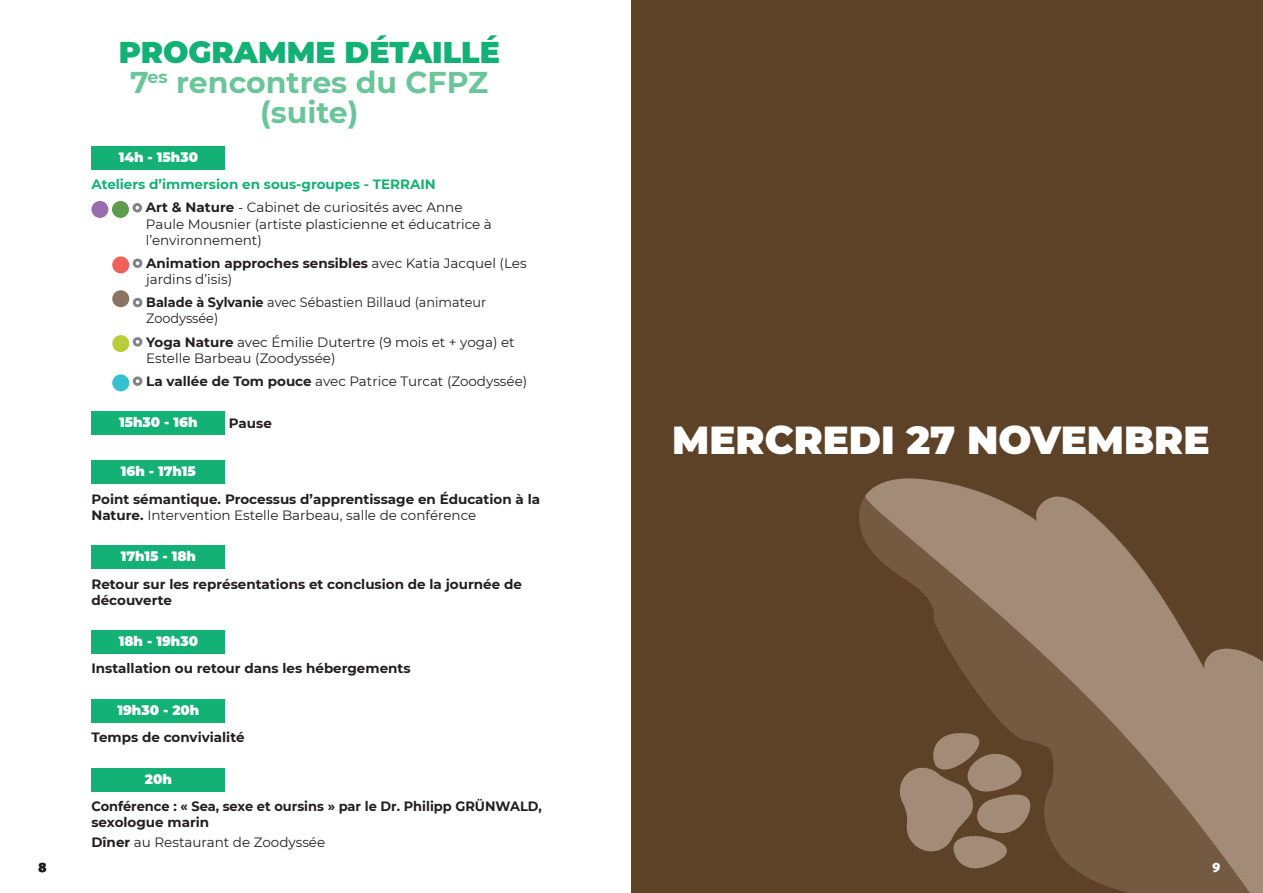
<style>
.page{position:relative;width:1263px;height:893px;background:#fff}
.page>*{position:absolute;margin:0;border:0;box-sizing:border-box;transform-origin:0 0}
.t1{font:900 39px "Montserrat";color:#fff}
.t2{font:700 30px/30px "Montserrat";color:#6bc59b;text-align:center}
.t3{font:13.5px/16.2px "Montserrat";color:#231f20}
.t4{font:700 13.5px/16.2px "Montserrat";color:#231f20}
.t5{font:700 13.5px/23.1px "Montserrat";color:#13b176}
.t6{font:700 13.5px/16.2px "Montserrat";color:#231f20;scale:.96 1}
.t7{font:900 13.5px "Montserrat";color:#fff}
.t8{font:13.5px/16.2px "Montserrat";color:#231f20;scale:.95 1}
.t9{font:800 13.35px "Fira Sans";color:#231f20}
.t10{font:800 13.35px "Fira Sans";color:#fff}
.s1{font-weight:900;color:#13b176}
.s2{color:#231f20}
.s3{font-weight:400;color:#231f20}
.s4{font-weight:700}
.s5{font-weight:400}
</style>
<div class="page">
<div style="left:631px;top:0;width:632px;height:893px;background:#5d4228"></div>
<svg style="left:860px;top:479px;width:403px;height:414px"></svg>
<svg style="left:895px;top:730px;width:140px;height:151px"></svg>
<div style="left:91px;top:146px;width:134px;height:24px;background:#13b176"></div>
<div style="left:91px;top:201px;width:17px;height:17px;background:#986eaf;border-radius:50%"></div>
<div style="left:112px;top:201px;width:17px;height:17px;background:#5f9b4f;border-radius:50%"></div>
<svg style="left:133px;top:203px;width:9px;height:9px"></svg>
<div style="left:112px;top:256px;width:17px;height:17px;background:#f1615c;border-radius:50%"></div>
<svg style="left:133px;top:258px;width:9px;height:10px"></svg>
<div style="left:112px;top:290px;width:17px;height:17px;background:#897361;border-radius:50%"></div>
<svg style="left:133px;top:298px;width:9px;height:9px"></svg>
<div style="left:112px;top:335px;width:17px;height:17px;background:#bbcc3b;border-radius:50%"></div>
<svg style="left:133px;top:337px;width:9px;height:10px"></svg>
<div style="left:112px;top:374px;width:17px;height:17px;background:#36c1d1;border-radius:50%"></div>
<svg style="left:133px;top:376px;width:9px;height:10px"></svg>
<div style="left:91px;top:412px;width:134px;height:23px;background:#13b176"></div>
<div style="left:91px;top:461px;width:134px;height:23px;background:#13b176"></div>
<div style="left:91px;top:546px;width:134px;height:23px;background:#13b176"></div>
<div style="left:91px;top:630px;width:134px;height:24px;background:#13b176"></div>
<div style="left:91px;top:699px;width:134px;height:24px;background:#13b176"></div>
<div style="left:91px;top:768px;width:134px;height:23px;background:#13b176"></div>
<h2 class="t2" style="left:119px;top:36px;width:383px"><span class="s1">PROGRAMME DÉTAILLÉ<br></span>7<sup>es</sup> rencontres du CFPZ (suite)</h2>
<p class="t7" style="left:119px;top:147px;width:81px">14h - 15h30</p>
<p class="t5" style="left:146px;top:172px;width:318px;text-indent:-55px">Ateliers d’immersion en sous-groupes - TERRAIN<br><span class="s2">Art &amp; Nature</span> <span class="s3">- Cabinet de curiosités avec Anne</span></p>
<p class="t3" style="left:146px;top:215px;width:347px">Paule Mousnier (artiste plasticienne et éducatrice à l’environnement)</p>
<p class="t3" style="left:146px;top:255px;width:382px"><span class="s4">Animation approches sensibles</span> avec Katia Jacquel (Les jardins d’isis)</p>
<p class="t8" style="left:146px;top:294px;width:359px"><span class="s4">Balade à Sylvanie</span> avec Sébastien Billaud (animateur<br>Zoodyssée)</p>
<p class="t3" style="left:146px;top:333px;width:370px"><span class="s4">Yoga Nature</span> avec Émilie Dutertre (9 mois et + yoga) et<br>Estelle Barbeau (Zoodyssée)</p>
<p class="t3" style="left:146px;top:372px;width:383px"><span class="s4">La vallée de Tom pouce</span> avec Patrice Turcat (Zoodyssée)</p>
<p class="t7" style="left:119px;top:412px;width:80px">15h30 - 16h</p>
<p class="t4" style="left:229px;top:415px;width:44px">Pause</p>
<p class="t7" style="left:121px;top:461px;width:77px">16h - 17h15</p>
<p class="t4" style="left:91px;top:490px;width:450px">Point sémantique. Processus d’apprentissage en Éducation à la<br>Nature. <span class="s5">Intervention Estelle Barbeau, salle de conférence</span></p>
<p class="t7" style="left:121px;top:546px;width:77px">17h15 - 18h</p>
<p class="t4" style="left:91px;top:575px;width:432px">Retour sur les représentations et conclusion de la journée de découverte</p>
<p class="t7" style="left:119px;top:631px;width:81px">18h - 19h30</p>
<p class="t4" style="left:91px;top:660px;width:321px">Installation ou retour dans les hébergements</p>
<p class="t7" style="left:117px;top:700px;width:84px">19h30 - 20h</p>
<p class="t4" style="left:91px;top:729px;width:155px">Temps de convivialité</p>
<p class="t7" style="left:145px;top:769px;width:29px">20h</p>
<p class="t6" style="left:91px;top:797px;width:471px">Conférence : « Sea, sexe et oursins » par le Dr. Philipp GRÜNWALD, sexologue marin</p>
<p class="t3" style="left:91px;top:833px;width:235px"><span class="s4">Dîner</span> au Restaurant de Zoodyssée</p>
<h1 class="t1" style="left:672px;top:411px;width:539px">MERCREDI 27 NOVEMBRE</h1>
<p class="t9" style="left:39px;top:855px;width:9px">8</p>
<p class="t10" style="left:1212px;top:855px;width:9px">9</p>
</div>
